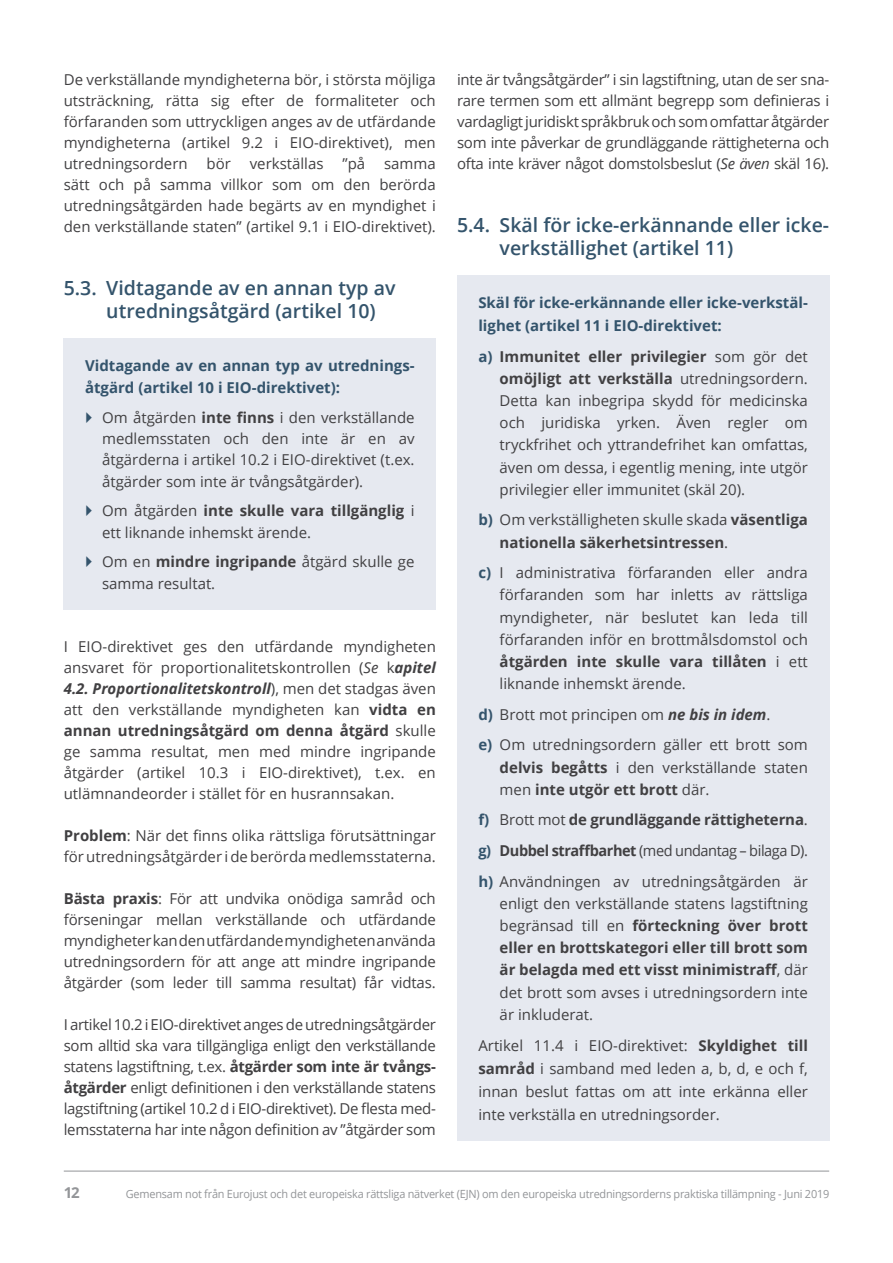
<style>
.page{position:relative;width:893px;height:1263px;background:#fff}
.page>*{position:absolute;margin:0;border:0;box-sizing:border-box;transform-origin:0 0}
.t1{font:600 19.5px/23.4px "Open Sans";color:#34546c}
.t2{font:15px/21px "Open Sans";color:#414042;text-align:justify}
.t3{font:700 15px/22px "Open Sans";color:#34546c}
.t4{font:700 15px/22.2px "Open Sans";color:#414042}
.t5{font:700 15px "Open Sans";color:#939598}
.t6{font:11.25px "Open Sans";letter-spacing:-.02em;color:#939598}
.s1{font-weight:700}
.s2{font-style:italic}
.s3{font-weight:700;font-style:italic}
.s4{font-weight:700;color:#34546c}
.s5{color:#34546c}
.s6{font-weight:400}
</style>
<div class="page">
<hr style="left:64px;top:1171px;width:765px;height:1px;background:#939598">
<div style="left:64px;top:338px;width:372px;height:272px;background:#e6e9f0"></div>
<div style="left:457px;top:275px;width:372px;height:866px;background:#e6e9f0"></div>
<p class="t2" style="left:64px;top:68px;width:374px">De verkställande myndigheterna bör, i största möjliga utsträckning, rätta sig efter de formaliteter och förfaranden som uttryckligen anges av de utfärdande myndigheterna (artikel 9.2 i EIO-direktivet), men utredningsordern</p>
<p class="t2" style="left:207px;top:152px;width:26px">bör</p>
<p class="t2" style="left:250px;top:152px;width:75px">verkställas</p>
<p class="t2" style="left:342px;top:152px;width:24px">”på</p>
<p class="t2" style="left:64px;top:152px;width:374px;text-indent:320px">samma sätt och på samma villkor som om den berörda utredningsåtgärden hade begärts av en myndighet i den verkställande staten” (artikel 9.1 i EIO-direktivet).</p>
<h1 class="t1" style="left:106px;top:276px;width:291px;text-indent:-43px">5.3. Vidtagande av en annan typ av utredningsåtgärd (artikel 10)</h1>
<p class="t3" style="left:85px;top:354px;width:331px">Vidtagande av en annan typ av utrednings&shy;åtgärd (artikel 10 i EIO-direktivet):</p>
<p class="t2" style="left:102px;top:406px;width:314px">Om åtgärden <span class="s1">inte finns</span> i den verkställande medlemsstaten och den inte är en av åtgärderna i artikel 10.2 i EIO-direktivet (t.ex. åtgärder som inte är tvångsåtgärder).</p>
<p class="t2" style="left:102px;top:500px;width:314px">Om åtgärden <span class="s1">inte skulle vara tillgänglig</span> i ett liknande inhemskt ärende.</p>
<p class="t2" style="left:102px;top:551px;width:314px">Om en <span class="s1">mindre ingripande</span> åtgärd skulle ge samma resultat.</p>
<p class="t2" style="left:64px;top:635px;width:374px">I EIO-direktivet ges den utfärdande myndigheten ansvaret för proportionalitetskontrollen (<span class="s2">Se</span> k<span class="s3">apitel 4.2. Proportionalitetskontroll</span>), men det stadgas även att den verkställande myndigheten kan <span class="s1">vidta en annan utredningsåtgärd om denna åtgärd</span> skulle ge samma resultat, men med mindre ingripande åtgärder (artikel 10.3 i EIO-direktivet), t.ex. en utlämnandeorder i stället för en husrannsakan.</p>
<p class="t2" style="left:64px;top:824px;width:374px"><span class="s1">Problem</span>: När det finns olika rättsliga förutsättningar för utredningsåtgärder i de berörda medlemsstaterna.</p>
<p class="t2" style="left:64px;top:887px;width:374px"><span class="s1">Bästa praxis</span>: För att undvika onödiga samråd och förseningar mellan verkställande och utfärdande myndigheter kan den utfärdande myndigheten använda utredningsordern för att ange att mindre ingripande åtgärder (som leder till samma resultat) får vidtas.</p>
<p class="t2" style="left:64px;top:1013px;width:374px">I artikel 10.2 i EIO-direktivet anges de utredningsåtgärder som alltid ska vara tillgängliga enligt den verkställande statens lagstiftning, t.ex. <span class="s1">åtgärder som inte är tvångs&shy;åtgärder</span> enligt definitionen i den verkställande statens lagstiftning (artikel 10.2 d i EIO-direktivet). De flesta med&shy;lemsstaterna har inte någon definition av ”åtgärder som</p>
<p class="t2" style="left:457px;top:68px;width:374px">inte är tvångsåtgärder” i sin lagstiftning, utan de ser sna&shy;rare termen som ett allmänt begrepp som definieras i vardagligt juridiskt språkbruk och som omfattar åtgärder som inte påverkar de grundläggande rättigheterna och ofta inte kräver något domstolsbeslut (<span class="s2">Se även</span> skäl 16).</p>
<h1 class="t1" style="left:500px;top:213px;width:331px;text-indent:-43px">5.4. Skäl för icke-erkännande eller icke&shy;verkställighet (artikel 11)</h1>
<p class="t3" style="left:478px;top:291px;width:331px;line-height:23px">Skäl för icke-erkännande eller icke-verkstäl&shy;lighet (artikel 11 i EIO-direktivet:</p>
<p class="t2" style="left:500px;top:345px;width:310px;line-height:22.2px;text-indent:-21px"><span class="s4">a)</span> <span class="s1">Immunitet eller privilegier</span> som gör det <span class="s1">omöjligt att verkställa</span> utredningsordern.<br>Detta kan inbegripa skydd för medicinska och juridiska yrken. Även regler om tryckfrihet och yttrandefrihet kan omfattas, även om dessa, i egentlig mening, inte utgör privilegier eller immunitet (skäl 20).</p>
<p class="t4" style="left:500px;top:508px;width:310px;text-indent:-21px"><span class="s5">b)</span> <span class="s6">Om verkställigheten skulle skada</span> väsentliga nationella säkerhetsintressen<span class="s6">.</span></p>
<p class="t2" style="left:500px;top:561px;width:310px;line-height:22.2px;text-indent:-21px"><span class="s4">c)</span> I administrativa förfaranden eller andra förfaranden som har inletts av rättsliga myndigheter, när beslutet kan leda till förfaranden inför en brottmålsdomstol och <span class="s1">åtgärden inte skulle vara tillåten</span> i ett liknande inhemskt ärende.</p>
<p class="t2" style="left:478px;top:698px;width:331px;line-height:30.6px"><span class="s4">d)</span> Brott mot principen om <span class="s3">ne bis in idem</span>.<br><span class="s4">e)</span> Om utredningsordern gäller ett brott som</p>
<p class="t4" style="left:500px;top:756px;width:310px">delvis begåtts <span class="s6">i den verkställande staten men</span> inte utgör ett brott <span class="s6">där.</span></p>
<p class="t2" style="left:478px;top:804px;width:331px;line-height:30.6px"><span class="s4">f)</span> Brott mot <span class="s1">de grundläggande rättigheterna</span>. <span class="s4">g)</span> <span class="s1">Dubbel straffbarhet</span> (med undantag – bilaga D). <span class="s4">h)</span> Användningen av utredningsåtgärden är</p>
<p class="t2" style="left:500px;top:892px;width:310px;line-height:22.2px">enligt den verkställande statens lagstiftning begränsad till en <span class="s1">förteckning över brott eller en brottskategori eller till brott som är belagda med ett visst minimistraff</span>, där det brott som avses i utredningsordern inte är inkluderat.</p>
<p class="t2" style="left:478px;top:1034px;width:331px;line-height:23px">Artikel 11.4 i EIO-direktivet: <span class="s1">Skyldighet till samråd</span> i samband med leden a, b, d, e och f, innan beslut fattas om att inte erkänna eller inte verkställa en utredningsorder.</p>
<p class="t5" style="left:64px;top:1182px;width:18px">12</p>
<p class="t6" style="left:126px;top:1186px;width:705px">Gemensam not från Eurojust och det europeiska rättsliga nätverket (EJN) om den europeiska utredningsorderns praktiska tillämpning - Juni 2019</p>
</div>
